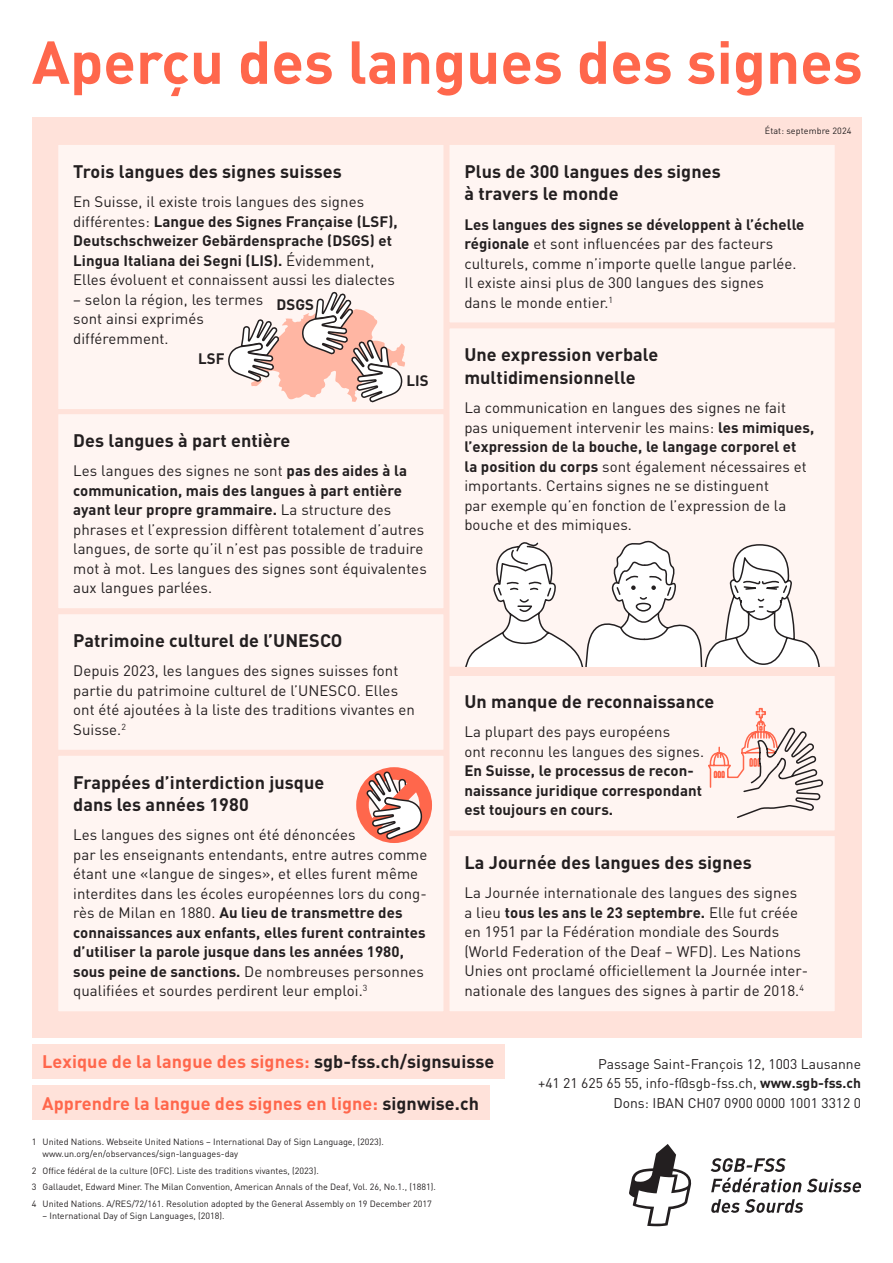
<style>
.page{position:relative;width:893px;height:1263px;background:#fff}
.page>*{position:absolute;margin:0;border:0;box-sizing:border-box;transform-origin:0 0}
.Titel{font:700 59.7px "DINOT";color:#ff674c}
.Grundtext{font:700 18px/22.5px "DINOT";letter-spacing:.005em;color:#231f20}
.Grundtext-2{font:700 18px "DINOT";letter-spacing:.005em;color:#ff674c}
.Grundtext-3{font:15px/19.5px "DINOT";letter-spacing:.005em;color:#231f20}
.Grundtext-4{font:700 15px/19.5px "DINOT";letter-spacing:.005em;color:#231f20}
.t1{font:13.8px/19.5px "DINOT";color:#231f20;text-align:right}
.Titel-2{font:9px/12px "DINOT";color:#231f20}
.s1{font-weight:700}
.s2{font-weight:400}
.s3{color:#231f20}
</style>
<div class="page">
<div style="left:32px;top:117px;width:829px;height:921px;background:#ffe2da"></div>
<div style="left:57px;top:143px;width:388px;height:268px;background:#fff5f2"></div>
<div style="left:55px;top:142px;width:391px;height:270px;border:3px solid #ffe2da"></div>
<div style="left:448px;top:143px;width:388px;height:181px;background:#fff5f2"></div>
<div style="left:446px;top:142px;width:392px;height:183px;border:3px solid #ffe2da"></div>
<div style="left:57px;top:413px;width:388px;height:197px;background:#fff5f2"></div>
<div style="left:55px;top:411px;width:391px;height:200px;border:3px solid #ffe2da"></div>
<div style="left:448px;top:327px;width:388px;height:341px;background:#fff5f2"></div>
<div style="left:446px;top:325px;width:392px;height:345px;border:3px solid #ffe2da"></div>
<div style="left:57px;top:613px;width:388px;height:138px;background:#fff5f2"></div>
<div style="left:55px;top:611px;width:391px;height:142px;border:3px solid #ffe2da"></div>
<div style="left:448px;top:673px;width:388px;height:159px;background:#fff5f2"></div>
<div style="left:446px;top:672px;width:392px;height:161px;border:3px solid #ffe2da"></div>
<div style="left:448px;top:834px;width:388px;height:179px;background:#fff5f2"></div>
<div style="left:446px;top:833px;width:392px;height:181px;border:3px solid #ffe2da"></div>
<div style="left:57px;top:754px;width:388px;height:259px;background:#fff5f2"></div>
<div style="left:55px;top:753px;width:391px;height:261px;border:3px solid #ffe2da"></div>
<svg style="left:629px;top:1144px;width:63px;height:82px"></svg>
<svg style="left:711px;top:1158px;width:75px;height:14px"></svg>
<svg style="left:711px;top:1178px;width:90px;height:14px"></svg>
<svg style="left:807px;top:1178px;width:54px;height:14px"></svg>
<svg style="left:711px;top:1199px;width:92px;height:14px"></svg>
<svg style="left:226px;top:291px;width:179px;height:122px"></svg>
<svg style="left:456px;top:540px;width:369px;height:127px"></svg>
<svg style="left:708px;top:707px;width:115px;height:111px"></svg>
<svg style="left:356px;top:767px;width:76px;height:76px"></svg>
<div style="left:446px;top:667px;width:415px;height:8px;background:#ffe2da"></div>
<div style="left:32px;top:1044px;width:473px;height:35px;background:#ffe2da"></div>
<div style="left:32px;top:1085px;width:457px;height:35px;background:#ffe2da"></div>
<p class="Titel" style="left:32px;top:22px;width:832px">Aperçu des langues des signes</p>
<p class="Grundtext" style="left:73px;top:159px;width:270px">Trois langues des signes suisses</p>
<p class="Grundtext-3" style="left:73px;top:191px;width:326px">En Suisse, il existe trois langues des signes différentes: <span class="s1">Langue des Signes Française (LSF), Deutschschweizer Gebärdensprache (DSGS) et Lingua Italiana dei Segni (LIS).</span> Évidemment, Elles évoluent et connaissent aussi les dialectes</p>
<p class="Grundtext-3" style="left:73px;top:289px;width:192px">– selon la région, les termes sont ainsi exprimés différemment.</p>
<p class="Grundtext-4" style="left:276px;top:294px;width:39px">DSGS</p>
<p class="Grundtext-4" style="left:198px;top:348px;width:28px">LSF</p>
<p class="Grundtext-4" style="left:406px;top:370px;width:24px">LIS</p>
<p class="Grundtext" style="left:73px;top:429px;width:219px">Des langues à part entière</p>
<p class="Grundtext-3" style="left:73px;top:461px;width:355px">Les langues des signes ne sont <span class="s1">pas des aides à la communication, mais des langues à part entière ayant leur propre grammaire.</span> La structure des phrases et l’expression diffèrent totalement d’autres langues, de sorte qu’il n’est pas possible de traduire mot à mot. Les langues des signes sont équivalentes aux langues parlées.</p>
<p class="Grundtext" style="left:73px;top:629px;width:271px">Patrimoine culturel de l’UNESCO</p>
<p class="Grundtext-3" style="left:73px;top:661px;width:343px">Depuis 2023, les langues des signes suisses font partie du patrimoine culturel de l’UNESCO. Elles ont été ajoutées à la liste des traditions vivantes en Suisse.<sup>2</sup></p>
<p class="Grundtext" style="left:73px;top:770px;width:253px">Frappées d’interdiction jusque dans les années 1980</p>
<p class="Grundtext-3" style="left:73px;top:825px;width:356px">Les langues des signes ont été dénoncées<br>par les enseignants entendants, entre autres comme étant une «langue de singes», et elles furent même interdites dans les écoles européennes lors du cong&shy;rès de Milan en 1880. <span class="s1">Au lieu de transmettre des connaissances aux enfants, elles furent contraintes d’utiliser la parole jusque dans les années 1980, sous peine de sanctions.</span> De nombreuses personnes qualifiées et sourdes perdirent leur emploi.<sup>3</sup></p>
<p class="Titel-2" style="left:765px;top:124px;width:88px">État: septembre 2024</p>
<p class="Grundtext" style="left:464px;top:159px;width:258px">Plus de 300 langues des signes à travers le monde</p>
<p class="Grundtext-3" style="left:464px;top:214px;width:342px"><span class="s1">Les langues des signes se développent à l’échelle régionale</span> et sont influencées par des facteurs culturels, comme n’importe quelle langue parlée.<br>Il existe ainsi plus de 300 langues des signes<br>dans le monde entier.<sup>1</sup></p>
<p class="Grundtext" style="left:464px;top:343px;width:195px">Une expression verbale multidimensionnelle</p>
<p class="Grundtext-3" style="left:464px;top:397px;width:351px">La communication en langues des signes ne fait<br>pas uniquement intervenir les mains: <span class="s1">les mimiques, l’expression de la bouche, le langage corporel et<br>la position du corps</span> sont également nécessaires et importants. Certains signes ne se distinguent<br>par exemple qu’en fonction de l’expression de la bouche et des mimiques.</p>
<p class="Grundtext" style="left:464px;top:689px;width:251px">Un manque de reconnaissance</p>
<p class="Grundtext-4" style="left:464px;top:721px;width:241px"><span class="s2">La plupart des pays européens<br>ont reconnu les langues des signes.<br></span>En Suisse, le processus de recon&shy;naissance juridique correspondant est toujours en cours.</p>
<p class="Grundtext" style="left:464px;top:850px;width:289px">La Journée des langues des signes</p>
<p class="Grundtext-3" style="left:464px;top:882px;width:345px">La Journée internationale des langues des signes a lieu <span class="s1">tous les ans le 23 septembre.</span> Elle fut créée en 1951 par la Fédération mondiale des Sourds (World Federation of the Deaf – WFD). Les Nations Unies ont proclamé officiellement la Journée inter&shy;nationale des langues des signes à partir de 2018.<sup>4</sup></p>
<p class="Grundtext-2" style="left:42px;top:1050px;width:454px">Lexique de la langue des signes: <span class="s3">sgb-fss.ch/signsuisse</span></p>
<p class="Grundtext-2" style="left:42px;top:1091px;width:438px">Apprendre la langue des signes en ligne: <span class="s3">signwise.ch</span></p>
<p class="Titel-2" style="left:43px;top:1135px;width:343px;text-indent:-11px">1 United Nations. Webseite United Nations – International Day of Sign Language, (2023). www.un.org/en/observances/sign-languages-day</p>
<p class="Titel-2" style="left:32px;top:1164px;width:288px">2 Office fédéral de la culture (OFC). Liste des traditions vivantes, (2023).</p>
<p class="Titel-2" style="left:32px;top:1181px;width:406px">3 Gallaudet, Edward Miner. The Milan Convention, American Annals of the Deaf, Vol. 26, No.1., (1881).</p>
<p class="Titel-2" style="left:32px;top:1197px;width:402px">4 United Nations. A/RES/72/161. Resolution adopted by the General Assembly on 19 December 2017</p>
<p class="Titel-2" style="left:43px;top:1209px;width:184px">– International Day of Sign Languages, (2018).</p>
<p class="t1" style="left:538px;top:1053px;width:324px">Passage Saint-François 12, 1003 Lausanne<br>+41 21 625 65 55, info-f@sgb-fss.ch, <span class="s1">www.sgb-fss.ch</span></p>
<p class="t1" style="left:613px;top:1092px;width:249px">Dons: IBAN CH07 0900 0000 1001 3312 0</p>
</div>
